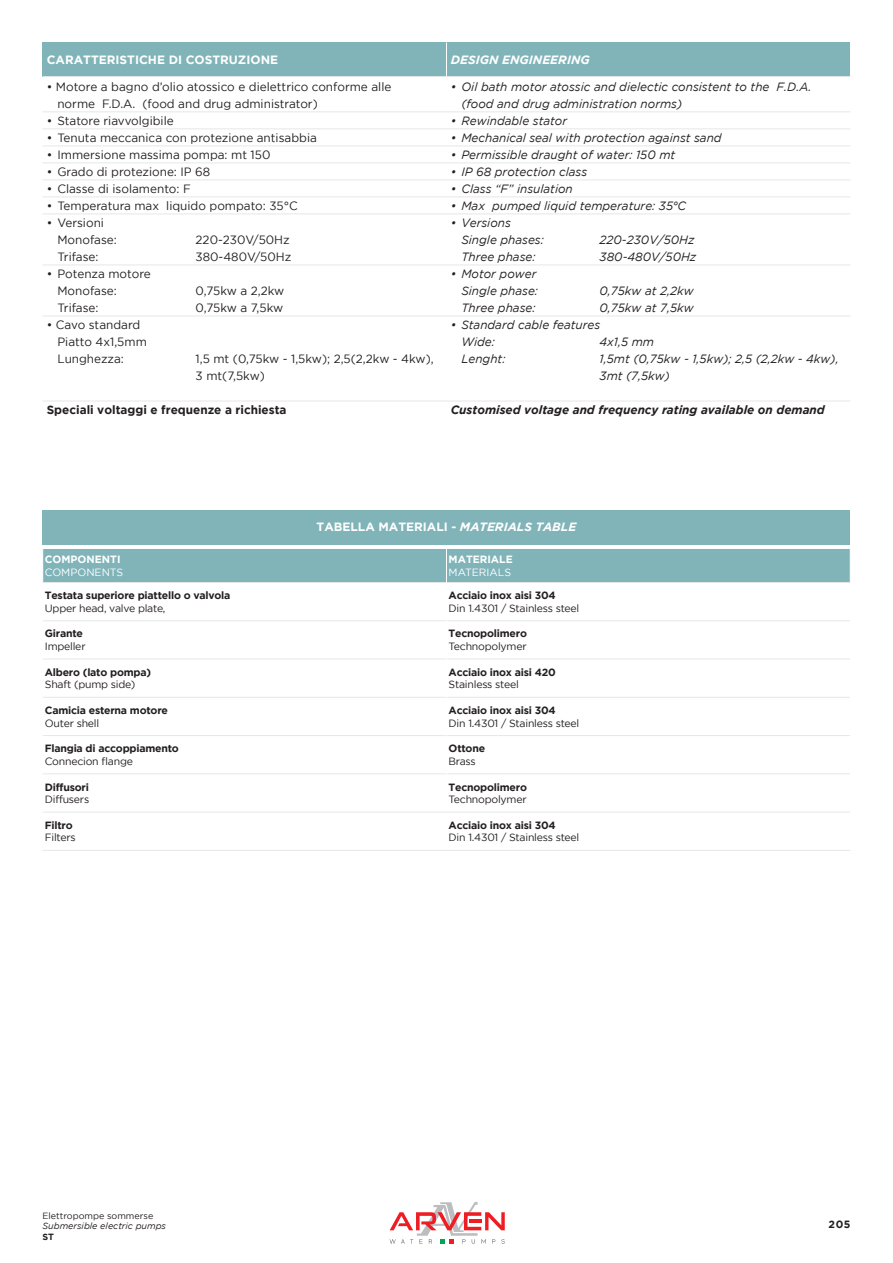
<style>
.page{position:relative;width:893px;height:1263px;background:#fff}
.page>*{position:absolute;margin:0;border:0;box-sizing:border-box;transform-origin:0 0}
.t1{font:italic 12px/17px "Gotham";color:#231f20}
.t2{font:12px "Gotham";color:#231f20}
.t3{font:700 12px "Gotham";color:#fff}
.t4{font:italic 700 12px "Gotham";color:#231f20}
.t5{font:700 12px "Gotham";color:#231f20}
.t6{font:italic 700 12px "Gotham";color:#fff}
.t7{font:700 10.5px "Gotham";letter-spacing:-.02em;color:#231f20}
.t8{font:10.5px "Gotham";letter-spacing:-.02em;color:#231f20}
.t9{font:700 10.5px "Gotham";color:#fff}
.t10{font:10.5px "Gotham";color:#fff}
.t11{font:italic 9px "Gotham";color:#231f20}
.t12{font:9px "Gotham";color:#231f20}
.t13{font:700 9px "Gotham";color:#231f20}
.s1{font-style:italic}
</style>
<div class="page">
<svg style="left:390px;top:1202px;width:115px;height:42px"></svg>
<hr style="left:469px;top:1219px;width:12px;height:4px;background:#ee1d23">
<div style="left:43px;top:43px;width:807px;height:34px;background:#80b4b9"></div>
<hr style="left:43px;top:112px;width:807px;height:1px;background:#e6e7e9">
<hr style="left:43px;top:129px;width:807px;height:1px;background:#e6e7e9">
<hr style="left:43px;top:146px;width:807px;height:1px;background:#e6e7e9">
<hr style="left:43px;top:163px;width:807px;height:1px;background:#e6e7e9">
<hr style="left:43px;top:180px;width:807px;height:1px;background:#e6e7e9">
<hr style="left:43px;top:197px;width:807px;height:1px;background:#e6e7e9">
<hr style="left:43px;top:214px;width:807px;height:1px;background:#e6e7e9">
<hr style="left:43px;top:265px;width:807px;height:1px;background:#e6e7e9">
<hr style="left:43px;top:316px;width:807px;height:1px;background:#e6e7e9">
<hr style="left:43px;top:401px;width:807px;height:1px;background:#e6e7e9">
<hr style="left:446px;top:43px;width:1px;height:34px;background:#fff">
<hr style="left:43px;top:76px;width:807px;height:1px;background:#e6e7e9">
<div style="left:43px;top:510px;width:807px;height:34px;background:#80b4b9"></div>
<div style="left:43px;top:549px;width:807px;height:33px;background:#80b4b9"></div>
<hr style="left:43px;top:582px;width:403px;height:1px;background:#e6e7e9">
<hr style="left:446px;top:582px;width:404px;height:1px;background:#e6e7e9">
<hr style="left:43px;top:620px;width:403px;height:1px;background:#e6e7e9">
<hr style="left:447px;top:620px;width:403px;height:1px;background:#e6e7e9">
<hr style="left:43px;top:659px;width:403px;height:1px;background:#e6e7e9">
<hr style="left:447px;top:659px;width:403px;height:1px;background:#e6e7e9">
<hr style="left:43px;top:697px;width:403px;height:1px;background:#e6e7e9">
<hr style="left:447px;top:697px;width:403px;height:1px;background:#e6e7e9">
<hr style="left:43px;top:735px;width:403px;height:1px;background:#e6e7e9">
<hr style="left:447px;top:735px;width:403px;height:1px;background:#e6e7e9">
<hr style="left:43px;top:773px;width:403px;height:1px;background:#e6e7e9">
<hr style="left:447px;top:773px;width:403px;height:1px;background:#e6e7e9">
<hr style="left:446px;top:549px;width:1px;height:33px;background:#fff">
<hr style="left:43px;top:812px;width:403px;height:1px;background:#e6e7e9">
<hr style="left:446px;top:812px;width:404px;height:1px;background:#e6e7e9">
<hr style="left:43px;top:850px;width:403px;height:1px;background:#e6e7e9">
<hr style="left:446px;top:850px;width:404px;height:1px;background:#e6e7e9">
<p class="t3" style="left:47px;top:53px;width:233px">CARATTERISTICHE DI COSTRUZIONE</p>
<p class="t6" style="left:451px;top:53px;width:141px">DESIGN ENGINEERING</p>
<p class="t2" style="left:47px;top:80px;width:346px">• Motore a bagno d’olio atossico e dielettrico conforme alle</p>
<p class="t2" style="left:57px;top:97px;width:262px">norme F.D.A. (food and drug administrator)</p>
<p class="t2" style="left:47px;top:114px;width:129px">• Statore riavvolgibile</p>
<p class="t2" style="left:47px;top:131px;width:272px">• Tenuta meccanica con protezione antisabbia</p>
<p class="t2" style="left:47px;top:148px;width:225px">• Immersione massima pompa: mt 150</p>
<p class="t2" style="left:47px;top:165px;width:165px">• Grado di protezione: IP 68</p>
<p class="t2" style="left:47px;top:182px;width:145px">• Classe di isolamento: F</p>
<p class="t2" style="left:47px;top:199px;width:253px">• Temperatura max liquido pompato: 35°C</p>
<p class="t2" style="left:47px;top:216px;width:59px">• Versioni</p>
<p class="t2" style="left:57px;top:233px;width:61px">Monofase:</p>
<p class="t2" style="left:196px;top:233px;width:96px">220-230V/50Hz</p>
<p class="t2" style="left:57px;top:250px;width:43px">Trifase:</p>
<p class="t2" style="left:196px;top:250px;width:97px">380-480V/50Hz</p>
<p class="t2" style="left:47px;top:267px;width:106px">• Potenza motore</p>
<p class="t2" style="left:57px;top:284px;width:61px">Monofase:</p>
<p class="t2" style="left:196px;top:284px;width:90px">0,75kw a 2,2kw</p>
<p class="t2" style="left:57px;top:301px;width:43px">Trifase:</p>
<p class="t2" style="left:196px;top:301px;width:89px">0,75kw a 7,5kw</p>
<p class="t2" style="left:47px;top:318px;width:95px">• Cavo standard</p>
<p class="t2" style="left:57px;top:335px;width:91px">Piatto 4x1,5mm</p>
<p class="t2" style="left:57px;top:352px;width:68px">Lunghezza:</p>
<p class="t2" style="left:196px;top:352px;width:240px">1,5 mt (0,75kw - 1,5kw); 2,5(2,2kw - 4kw),</p>
<p class="t2" style="left:196px;top:369px;width:71px">3 mt(7,5kw)</p>
<p class="t5" style="left:47px;top:402px;width:241px">Speciali voltaggi e frequenze a richiesta</p>
<p class="t1" style="left:461px;top:78px;width:351px;text-indent:-11px">• Oil bath motor atossic and dielectic consistent to the F.D.A. (food and drug administration norms)</p>
<p class="t1" style="left:451px;top:112px;width:118px">• Rewindable stator</p>
<p class="t1" style="left:451px;top:129px;width:272px">• Mechanical seal with protection against sand</p>
<p class="t1" style="left:451px;top:146px;width:226px">• Permissible draught of water: 150 mt</p>
<p class="t1" style="left:451px;top:163px;width:138px">• IP 68 protection class</p>
<p class="t1" style="left:451px;top:180px;width:124px">• Class “F” insulation</p>
<p class="t1" style="left:451px;top:197px;width:237px">• Max pumped liquid temperature: 35°C</p>
<p class="t1" style="left:451px;top:214px;width:62px">• Versions</p>
<p class="t1" style="left:461px;top:231px;width:84px">Single phases:</p>
<p class="t1" style="left:600px;top:231px;width:96px">220-230V/50Hz</p>
<p class="t1" style="left:461px;top:248px;width:76px">Three phase:</p>
<p class="t1" style="left:600px;top:248px;width:98px">380-480V/50Hz</p>
<p class="t1" style="left:451px;top:265px;width:87px">• Motor power</p>
<p class="t1" style="left:461px;top:282px;width:78px">Single phase:</p>
<p class="t1" style="left:600px;top:282px;width:96px">0,75kw at 2,2kw</p>
<p class="t1" style="left:461px;top:299px;width:76px">Three phase:</p>
<p class="t1" style="left:600px;top:299px;width:96px">0,75kw at 7,5kw</p>
<p class="t1" style="left:451px;top:316px;width:151px">• Standard cable features</p>
<p class="t1" style="left:461px;top:333px;width:35px">Wide:</p>
<p class="t1" style="left:600px;top:333px;width:56px">4x1,5 mm</p>
<p class="t1" style="left:461px;top:350px;width:46px">Lenght:</p>
<p class="t1" style="left:600px;top:350px;width:241px">1,5mt (0,75kw - 1,5kw); 2,5 (2,2kw - 4kw),</p>
<p class="t1" style="left:600px;top:367px;width:72px">3mt (7,5kw)</p>
<p class="t4" style="left:451px;top:402px;width:376px">Customised voltage and frequency rating available on demand</p>
<p class="t3" style="left:317px;top:520px;width:261px">TABELLA MATERIALI - <span class="s1">MATERIALS TABLE</span></p>
<p class="t9" style="left:45px;top:553px;width:77px">COMPONENTI</p>
<p class="t10" style="left:45px;top:566px;width:80px">COMPONENTS</p>
<p class="t9" style="left:449px;top:553px;width:66px">MATERIALE</p>
<p class="t10" style="left:449px;top:566px;width:64px">MATERIALS</p>
<p class="t7" style="left:45px;top:589px;width:187px">Testata superiore piattello o valvola</p>
<p class="t8" style="left:45px;top:602px;width:122px">Upper head, valve plate,</p>
<p class="t7" style="left:449px;top:589px;width:109px">Acciaio inox aisi 304</p>
<p class="t8" style="left:449px;top:602px;width:132px">Din 1.4301 / Stainless steel</p>
<p class="t7" style="left:45px;top:628px;width:40px">Girante</p>
<p class="t8" style="left:45px;top:640px;width:42px">Impeller</p>
<p class="t7" style="left:449px;top:628px;width:80px">Tecnopolimero</p>
<p class="t8" style="left:449px;top:640px;width:80px">Technopolymer</p>
<p class="t7" style="left:45px;top:666px;width:108px">Albero (lato pompa)</p>
<p class="t8" style="left:45px;top:679px;width:92px">Shaft (pump side)</p>
<p class="t7" style="left:449px;top:666px;width:109px">Acciaio inox aisi 420</p>
<p class="t8" style="left:449px;top:679px;width:72px">Stainless steel</p>
<p class="t7" style="left:45px;top:704px;width:125px">Camicia esterna motore</p>
<p class="t8" style="left:45px;top:717px;width:56px">Outer shell</p>
<p class="t7" style="left:449px;top:704px;width:109px">Acciaio inox aisi 304</p>
<p class="t8" style="left:449px;top:717px;width:132px">Din 1.4301 / Stainless steel</p>
<p class="t7" style="left:45px;top:742px;width:136px">Flangia di accoppiamento</p>
<p class="t8" style="left:45px;top:755px;width:90px">Connecion flange</p>
<p class="t7" style="left:449px;top:742px;width:38px">Ottone</p>
<p class="t8" style="left:449px;top:755px;width:29px">Brass</p>
<p class="t7" style="left:45px;top:781px;width:46px">Diffusori</p>
<p class="t8" style="left:45px;top:794px;width:46px">Diffusers</p>
<p class="t7" style="left:449px;top:781px;width:80px">Tecnopolimero</p>
<p class="t8" style="left:449px;top:794px;width:80px">Technopolymer</p>
<p class="t7" style="left:45px;top:819px;width:29px">Filtro</p>
<p class="t8" style="left:45px;top:832px;width:32px">Filters</p>
<p class="t7" style="left:449px;top:819px;width:109px">Acciaio inox aisi 304</p>
<p class="t8" style="left:449px;top:832px;width:132px">Din 1.4301 / Stainless steel</p>
<p class="t12" style="left:43px;top:1210px;width:112px">Elettropompe sommerse</p>
<p class="t11" style="left:43px;top:1221px;width:125px">Submersible electric pumps</p>
<p class="t13" style="left:43px;top:1231px;width:13px">ST</p>
<p class="t7" style="left:829px;top:1218px;width:23px">205</p>
</div>
